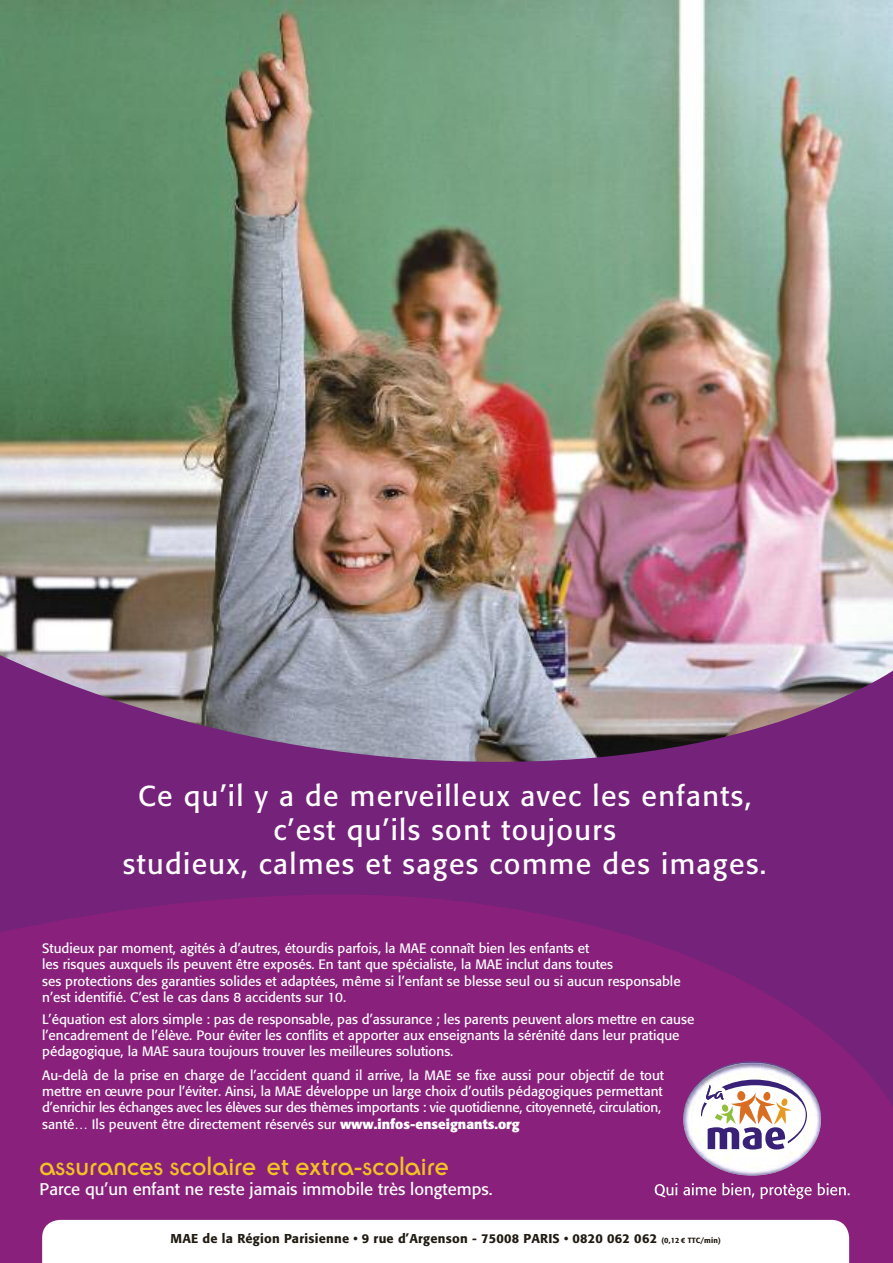
<style>
.page{position:relative;width:893px;height:1263px;background:#fff}
.page>*{position:absolute;margin:0;border:0;box-sizing:border-box;transform-origin:0 0}
.t1{font:28.5px/34.2px "Formata Regular+WKYNWI";letter-spacing:.05em;color:#fff;text-align:center}
.t2{font:25.65px "Ronda IT Cby BT Roman+EHTUVR";color:#f2c124}
.t3{font:16.65px "Formata Regular+WKYNWI";color:#fff}
.t4{font:13.5px/16.2px "Formata Regular+WKYNWI";color:#fff}
.t5{font:12.75px "Formata Medium+TKLQSG";letter-spacing:.02em;color:#201c13}
.s1{font-family:"Formata Bold+ZZTYXX"}
.s2{font-size:7.5px}
</style>
<div class="page">
<div style="left:0;top:514px;width:893px;height:749px;background:#89217c"></div>
<svg style="left:0;top:762px;width:893px;height:344px;fill:#75227b"></svg>
<img style="left:0;top:0;width:893px;height:762px">
<svg style="left:683px;top:1062px;width:138px;height:113px"></svg>
<svg style="left:655px;top:1183px;width:22px;height:14px"></svg>
<svg style="left:683px;top:1183px;width:33px;height:12px"></svg>
<svg style="left:722px;top:1183px;width:32px;height:14px"></svg>
<svg style="left:760px;top:1184px;width:52px;height:15px"></svg>
<svg style="left:818px;top:1183px;width:32px;height:12px"></svg>
<div style="left:42px;top:1220px;width:807px;height:43px;background:#fff"></div>
<h1 class="t1" style="left:123px;top:781px;width:645px">Ce qu’il y a de merveilleux avec les enfants, c’est qu’ils sont toujours<br>studieux, calmes et sages comme des images.</h1>
<p class="t4" style="left:42px;top:941px;width:640px">Studieux par moment, agités à d’autres, étourdis parfois, la MAE connaît bien les enfants et<br>les risques auxquels ils peuvent être exposés. En tant que spécialiste, la MAE inclut dans toutes<br>ses protections des garanties solides et adaptées, même si l’enfant se blesse seul ou si aucun responsable n’est identifié. C’est le cas dans 8 accidents sur 10.</p>
<p class="t4" style="left:42px;top:1012px;width:654px">L’équation est alors simple : pas de responsable, pas d’assurance ; les parents peuvent alors mettre en cause l’encadrement de l’élève. Pour éviter les conflits et apporter aux enseignants la sérénité dans leur pratique pédagogique, la MAE saura toujours trouver les meilleures solutions.</p>
<p class="t4" style="left:42px;top:1068px;width:623px">Au-delà de la prise en charge de l’accident quand il arrive, la MAE se fixe aussi pour objectif de tout mettre en œuvre pour l’éviter. Ainsi, la MAE développe un large choix d’outils pédagogiques permettant d’enrichir les échanges avec les élèves sur des thèmes importants : vie quotidienne, citoyenneté, circulation, santé… Ils peuvent être directement réservés sur <span class="s1">www.infos-enseignants.org</span></p>
<h2 class="t2" style="left:40px;top:1157px;width:411px">assurances scolaire et extra-scolaire</h2>
<p class="t3" style="left:40px;top:1182px;width:454px">Parce qu’un enfant ne reste jamais immobile très longtemps.</p>
<p class="t5" style="left:170px;top:1233px;width:552px">MAE de la Région Parisienne • 9 rue d’Argenson - 75008 PARIS • 0820 062 062 <span class="s2">(0,12 € TTC/min)</span></p>
</div>
